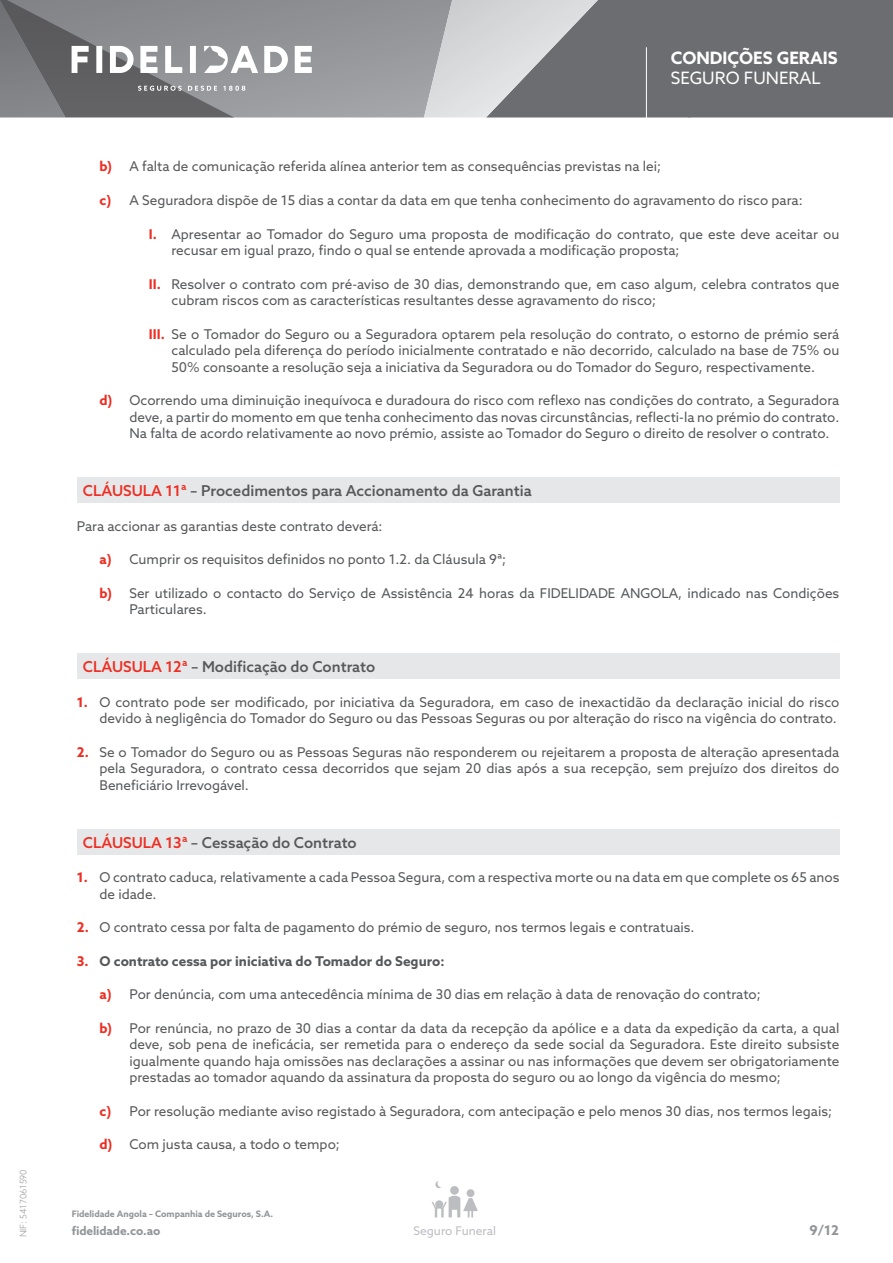
<style>
.page{position:relative;width:893px;height:1263px;background:#fff}
.page>*{position:absolute;margin:0;border:0;box-sizing:border-box;transform-origin:0 0}
.t1{font:700 17.1px "Azo Sans";color:#fff}
.t2{font:17.1px "Azo Sans";color:#fff}
.clausula{font:500 15px "Azo Sans";color:#57585a}
.Texto_Normal{font:13.5px/16.5px "Azo Sans";color:#57585a}
.Texto_Normal-2{font:700 13.5px "Azo Sans";color:#57585a}
.t3{font:700 13.5px "Azo Sans";color:#939598}
.t4{font:700 11.85px "Azo Sans";letter-spacing:-.01em;color:#939598}
.t5{font:11.85px "Azo Sans";color:#bcbdc0}
.t6{font:700 8.85px "Azo Sans";letter-spacing:-.005em;color:#939598}
.t7{font:300 8.85px "Azo Sans";letter-spacing:-.005em;color:#939598}
.s1{font-weight:700;color:#ee2e22}
.s2{color:#ee2e22}
</style>
<div class="page">
<svg style="left:312px;top:0;width:112px;height:117px;background:#97999c"></svg>
<svg style="left:424px;top:0;width:469px;height:117px;background:#868789"></svg>
<hr style="left:646px;top:47px;width:1px;height:72px;background:#fff">
<svg style="left:0;top:0;width:312px;height:117px;background:#8a8b8e"></svg>
<div style="left:450px;top:1186px;width:9px;height:9px;background:#bcbdc0;border-radius:50%"></div>
<svg style="left:435px;top:1181px;width:6px;height:7px"></svg>
<div style="left:467px;top:1189px;width:7px;height:8px;background:#bcbdc0;border-radius:50%"></div>
<svg style="left:432px;top:1196px;width:46px;height:21px"></svg>
<div style="left:77px;top:478px;width:762px;height:25px;background:#e6e7e9"></div>
<div style="left:77px;top:654px;width:762px;height:25px;background:#e6e7e9"></div>
<div style="left:77px;top:829px;width:762px;height:26px;background:#e6e7e9"></div>
<p class="t7" style="left:18px;top:1237px;width:70px;rotate:-90deg">NIF: 5417061590</p>
<p class="t1" style="left:671px;top:46px;width:168px">CONDIÇÕES GERAIS</p>
<p class="t2" style="left:671px;top:67px;width:151px">SEGURO FUNERAL</p>
<p class="Texto_Normal" style="left:99px;top:158px;width:563px"><span class="s1">b)</span> A falta de comunicação referida alínea anterior tem as consequências previstas na lei;</p>
<p class="Texto_Normal" style="left:99px;top:192px;width:705px"><span class="s1">c)</span> A Seguradora dispõe de 15 dias a contar da data em que tenha conhecimento do agravamento do risco para:</p>
<p class="Texto_Normal" style="left:171px;top:225px;width:669px;text-indent:-22px"><span class="s1">I.</span> Apresentar ao Tomador do Seguro uma proposta de modificação do contrato, que este deve aceitar ou recusar em igual prazo, findo o qual se entende aprovada a modificação proposta;</p>
<p class="Texto_Normal" style="left:171px;top:275px;width:669px;text-indent:-22px"><span class="s1">II.</span> Resolver o contrato com pré-aviso de 30 dias, demonstrando que, em caso algum, celebra contratos que cubram riscos com as características resultantes desse agravamento do risco;</p>
<p class="Texto_Normal" style="left:171px;top:325px;width:669px;text-align:justify;text-indent:-22px"><span class="s1">III.</span> Se o Tomador do Seguro ou a Seguradora optarem pela resolução do contrato, o estorno de prémio será calculado pela diferença do período inicialmente contratado e não decorrido, calculado na base de 75% ou 50% consoante a resolução seja a iniciativa da Seguradora ou do Tomador do Seguro, respectivamente.</p>
<p class="Texto_Normal" style="left:129px;top:392px;width:711px;text-align:justify;text-indent:-30px"><span class="s1">d)</span> Ocorrendo uma diminuição inequívoca e duradoura do risco com reflexo nas condições do contrato, a Seguradora deve, a partir do momento em que tenha conhecimento das novas circunstâncias, reflecti-la no prémio do contrato.<br>Na falta de acordo relativamente ao novo prémio, assiste ao Tomador do Seguro o direito de resolver o contrato.</p>
<p class="clausula" style="left:83px;top:481px;width:450px"><span class="s2">CLÁUSULA 11ª</span> – Procedimentos para Accionamento da Garantia</p>
<p class="Texto_Normal" style="left:77px;top:517px;width:307px">Para accionar as garantias deste contrato deverá:</p>
<p class="Texto_Normal" style="left:99px;top:551px;width:408px"><span class="s1">a)</span> Cumprir os requisitos definidos no ponto 1.2. da Cláusula 9ª;</p>
<p class="Texto_Normal" style="left:129px;top:584px;width:711px;text-indent:-30px"><span class="s1">b)</span> Ser utilizado o contacto do Serviço de Assistência 24 horas da FIDELIDADE ANGOLA, indicado nas Condições<br>Particulares.</p>
<p class="clausula" style="left:83px;top:657px;width:294px"><span class="s2">CLÁUSULA 12ª</span> – Modificação do Contrato</p>
<p class="Texto_Normal" style="left:77px;top:693px;width:764px;text-align:right"><span class="s1">1.</span> O contrato pode ser modificado, por iniciativa da Seguradora, em caso de inexactidão da declaração inicial do risco devido à negligência do Tomador do Seguro ou das Pessoas Seguras ou por alteração do risco na vigência do contrato.</p>
<p class="Texto_Normal" style="left:99px;top:743px;width:741px;text-align:justify;text-indent:-22px"><span class="s1">2.</span> Se o Tomador do Seguro ou as Pessoas Seguras não responderem ou rejeitarem a proposta de alteração apresentada pela Seguradora, o contrato cessa decorridos que sejam 20 dias após a sua recepção, sem prejuízo dos direitos do Beneficiário Irrevogável.</p>
<p class="clausula" style="left:83px;top:832px;width:275px"><span class="s2">CLÁUSULA 13ª</span> – Cessação do Contrato</p>
<p class="Texto_Normal" style="left:99px;top:869px;width:741px;text-indent:-22px"><span class="s1">1.</span> O contrato caduca, relativamente a cada Pessoa Segura, com a respectiva morte ou na data em que complete os 65 anos de idade.</p>
<p class="Texto_Normal" style="left:77px;top:919px;width:619px"><span class="s1">2.</span> O contrato cessa por falta de pagamento do prémio de seguro, nos termos legais e contratuais.</p>
<p class="Texto_Normal-2" style="left:77px;top:952px;width:369px"><span class="s2">3.</span> O contrato cessa por iniciativa do Tomador do Seguro:</p>
<p class="Texto_Normal" style="left:99px;top:986px;width:663px"><span class="s1">a)</span> Por denúncia, com uma antecedência mínima de 30 dias em relação à data de renovação do contrato;</p>
<p class="Texto_Normal" style="left:129px;top:1019px;width:711px;text-align:justify;text-indent:-30px"><span class="s1">b)</span> Por renúncia, no prazo de 30 dias a contar da data da recepção da apólice e a data da expedição da carta, a qual deve, sob pena de ineficácia, ser remetida para o endereço da sede social da Seguradora. Este direito subsiste igualmente quando haja omissões nas declarações a assinar ou nas informações que devem ser obrigatoriamente prestadas ao tomador aquando da assinatura da proposta do seguro ou ao longo da vigência do mesmo;</p>
<p class="Texto_Normal" style="left:99px;top:1102px;width:734px"><span class="s1">c)</span> Por resolução mediante aviso registado à Seguradora, com antecipação e pelo menos 30 dias, nos termos legais;</p>
<p class="Texto_Normal" style="left:99px;top:1136px;width:242px"><span class="s1">d)</span> Com justa causa, a todo o tempo;</p>
<p class="t6" style="left:72px;top:1208px;width:203px">Fidelidade Angola – Companhia de Seguros, S.A.</p>
<p class="t4" style="left:72px;top:1223px;width:90px">fidelidade.co.ao</p>
<p class="t5" style="left:413px;top:1223px;width:84px">Seguro Funeral</p>
<p class="t3" style="left:809px;top:1221px;width:31px">9/12</p>
</div>
